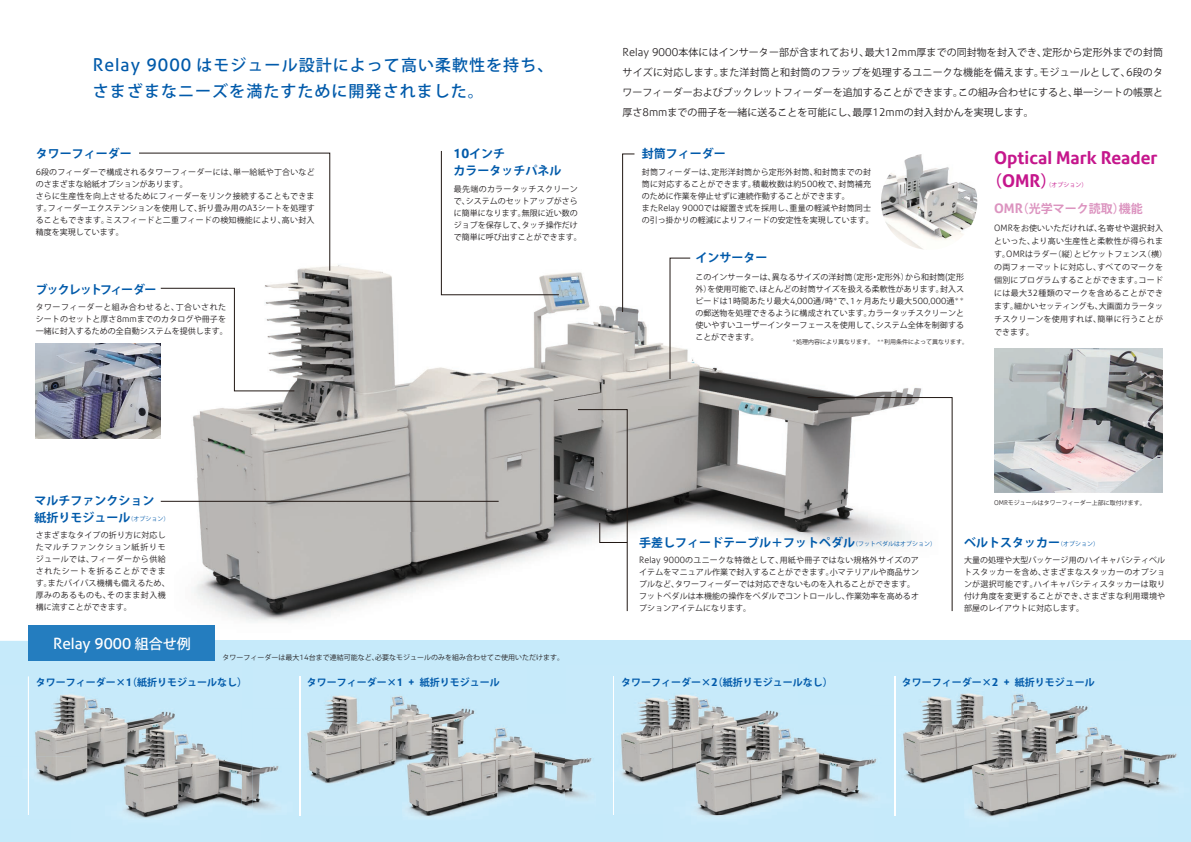
<style>
.page{position:relative;width:1191px;height:842px;background:#fff}
.page>*{position:absolute;margin:0;border:0;box-sizing:border-box;transform-origin:0 0}
.t1{font:700 17.6px/22.7px "Precision Sans";color:#c5168c}
.t2{font:500 16px/26px "Koz Go Pr 6 N";letter-spacing:.065em;color:#015aaa}
.t3{font:15.4px "Precision Sans";color:#fff}
.t4{font:700 12px/17px "Koz Go Pr 6 N";color:#015aaa}
.t5{font:700 12px "Koz Go Pr 6 N";color:#dc94c0}
.t6{font:700 12px "Koz Go Pr 6 N";letter-spacing:-.085em;color:#015aaa}
.t7{font:10px/20px "Koz Go Pr 6 N";color:#231f20;text-align:justify}
.t8{font:700 10px "Koz Go Pr 6 N";color:#015aaa}
.t9{font:8px/12px "Koz Go Pr 6 N";letter-spacing:.015em;color:#231f20}
.t10{font:8px/12px "Koz Go Pr 6 N";letter-spacing:.05em;color:#231f20}
.t11{font:7px "Koz Go Pr 6 N";color:#231f20}
.t12{font:6px "Koz Go Pr 6 N";color:#231f20}
.t13{font:6px "Koz Go Pr 6 N";color:#c5168c}
.s1{font-family:"Precision Sans";font-weight:400;font-size:17.6px}
.s2{font-family:"Precision Sans";font-weight:300;font-size:8.8px}
.s3{font-family:"Precision Sans";font-size:13.2px}
.s4{font-family:"Precision Sans";font-weight:300;font-size:11px}
.s5{font-family:"Koz Go Pr 6 N";font-size:16px}
.s6{font-weight:400;font-size:6px}
.s7{font-family:"Precision Sans";font-weight:300;font-size:6.6px}
.s8{font-family:"Koz Go Pr 6 N";font-weight:500;font-size:14px}
.s9{font-family:"Precision Sans";font-weight:300;font-size:7.7px}
.s10{font-family:"Precision Sans";font-size:11px}
</style>
<div class="page">
<div style="left:0;top:641px;width:1191px;height:201px;background:#c6eafa"></div>
<img style="left:175px;top:216px;width:747px;height:422px">
<svg style="left:139px;top:152px;width:191px;height:119px"></svg>
<svg style="left:160px;top:288px;width:135px;height:103px"></svg>
<hr style="left:161px;top:501px;width:337px;height:1px;background:#211814">
<svg style="left:441px;top:151px;width:118px;height:144px"></svg>
<svg style="left:577px;top:409px;width:51px;height:203px"></svg>
<svg style="left:622px;top:153px;width:13px;height:160px"></svg>
<svg style="left:669px;top:257px;width:22px;height:123px"></svg>
<svg style="left:807px;top:397px;width:145px;height:215px"></svg>
<img style="left:28px;top:343px;width:31px;height:318px">
<hr style="left:613px;top:676px;width:1px;height:139px;background:#fff">
<img style="left:35px;top:694px;width:64px;height:62px">
<img style="left:36px;top:756px;width:35px;height:26px">
<img style="left:28px;top:676px;width:1px;height:139px">
<img style="left:241px;top:764px;width:12px;height:44px">
<img style="left:71px;top:708px;width:170px;height:111px">
<img style="left:895px;top:676px;width:89px;height:44px">
<img style="left:1011px;top:694px;width:77px;height:13px">
<img style="left:910px;top:720px;width:54px;height:64px">
<svg style="left:894px;top:676px;width:1px;height:29px"></svg>
<img style="left:621px;top:698px;width:44px;height:56px">
<img style="left:665px;top:694px;width:44px;height:11px">
<img style="left:621px;top:754px;width:41px;height:29px">
<img style="left:300px;top:676px;width:175px;height:46px">
<img style="left:325px;top:722px;width:77px;height:62px">
<img style="left:299px;top:676px;width:1px;height:32px">
<img style="left:253px;top:708px;width:72px;height:107px">
<img style="left:527px;top:746px;width:38px;height:39px">
<img style="left:420px;top:785px;width:145px;height:33px">
<img style="left:565px;top:758px;width:27px;height:40px">
<img style="left:402px;top:714px;width:125px;height:101px">
<img style="left:1129px;top:750px;width:48px;height:41px">
<img style="left:967px;top:808px;width:80px;height:10px">
<img style="left:964px;top:707px;width:165px;height:101px">
<img style="left:831px;top:705px;width:79px;height:103px">
<img style="left:697px;top:808px;width:199px;height:9px">
<img style="left:894px;top:705px;width:1px;height:103px">
<img style="left:662px;top:705px;width:169px;height:109px">
<div style="left:28px;top:625px;width:186px;height:35px;background:#247dbf"></div>
<img style="left:36px;top:343px;width:125px;height:95px">
<img style="left:881px;top:153px;width:96px;height:97px;border-radius:48px">
<img style="left:994px;top:348px;width:168px;height:144px">
<h2 class="t2" style="left:93px;top:53px;width:462px"><span class="s1">Relay 9000</span> はモジュール設計によって高い柔軟性を持ち、さまざまなニーズを満たすために開発されました。</h2>
<h3 class="t4" style="left:36px;top:146px;width:97px">タワーフィーダー</h3>
<p class="t9" style="left:36px;top:166px;width:280px"><span class="s2">6</span>段のフィーダーで構成されるタワーフィーダーには、単一給紙や丁合いなどのさまざまな給紙オプションがあります。<br>さらに生産性を向上させるためにフィーダーをリンク接続することもできます。フィーダーエクステンションを使用して、折り畳み用の<span class="s2">A3</span>シートを処理することもできます。ミスフィードと二重フィードの検知機能により、高い封入精度を実現しています。</p>
<h3 class="t6" style="left:36px;top:283px;width:122px">ブックレットフィーダー</h3>
<p class="t9" style="left:36px;top:301px;width:193px">タワーフィーダーと組み合わせると、丁合いされたシートのセットと厚さ<span class="s2">8mm</span>までのカタログや冊子を一緒に封入するための全自動システムを提供します。</p>
<h3 class="t4" style="left:453px;top:146px;width:110px"><span class="s3">10</span>インチ<br>カラータッチパネル</h3>
<p class="t9" style="left:454px;top:183px;width:129px">最先端のカラータッチスクリーンで、システムのセットアップがさらに簡単になります。無限に近い数のジョブを保存して、タッチ操作だけで簡単に呼び出すことができます。</p>
<p class="t7" style="left:622px;top:42px;width:542px"><span class="s4">Relay 9000</span>本体にはインサーター部が含まれており、最大<span class="s4">12mm</span>厚までの同封物を封入でき、定形から定形外までの封筒サイズに対応します。また洋封筒と和封筒のフラップを処理するユニークな機能を備えます。モジュールとして、<span class="s4">6</span>段のタワーフィーダーおよびブックレットフィーダーを追加することができます。この組み合わせにすると、単一シートの帳票と厚さ<span class="s4">8mm</span>までの冊子を一緒に送ることを可能にし、最厚<span class="s4">12mm</span>の封入封かんを実現します。</p>
<h3 class="t4" style="left:642px;top:146px;width:85px">封筒フィーダー</h3>
<p class="t9" style="left:642px;top:166px;width:233px">封筒フィーダーは、定形洋封筒から定形外封筒、和封筒までの封筒に対応することができます。積載枚数は約<span class="s2">500</span>枚で、封筒補充のために作業を停止せずに連続作動することができます。<br>また<span class="s2">Relay 9000</span>では縦置き式を採用し、重量の軽減や封筒同士の引っ掛かりの軽減によりフィードの安定性を実現しています。</p>
<h3 class="t4" style="left:695px;top:250px;width:73px">インサーター</h3>
<p class="t9" style="left:695px;top:271px;width:270px;text-align:justify">このインサーターは、異なるサイズの洋封筒（定形・定形外）から和封筒<span class="s2">(</span>定形外）を使用可能で、ほとんどの封筒サイズを扱える柔軟性があります。封入スピードは<span class="s2">1</span>時間あたり最大<span class="s2">4,000</span>通<span class="s2">/</span>時<sup>＊</sup>で、<span class="s2">1</span>ヶ月あたり最大<span class="s2">500,000</span>通<sup>＊＊</sup>の郵送物を処理できるように構成されています。カラータッチスクリーンと使いやすいユーザーインターフェースを使用して、システム全体を制御することができます。</p>
<p class="t12" style="left:792px;top:338px;width:177px"><sup>＊</sup>処理内容により異なります。　<sup>＊＊</sup>利用条件によって異なります。</p>
<h1 class="t1" style="left:986px;top:147px;width:173px;text-indent:8px">Optical Mark Reader<span class="s5">（</span>OMR<span class="s5">）</span></h1>
<p class="t13" style="left:1045px;top:181px;width:43px">（オプション）</p>
<h3 class="t5" style="left:994px;top:201px;width:150px"><span class="s3">OMR</span>（光学マーク読取）機能</h3>
<p class="t9" style="left:994px;top:222px;width:175px;line-height:13px"><span class="s2">OMR</span>をお使いいただければ、名寄せや選択封入といった、より高い生産性と柔軟性が得られます。<span class="s2">OMR</span>はラダー（縦）とピケットフェンス（横）の両フォーマットに対応し、すべてのマークを個別にプログラムすることができます。コードには最大<span class="s2">32</span>種類のマークを含めることができます。細かいセッティングも、大画面カラータッチスクリーンを使用すれば、簡単に行うことができます。</p>
<h3 class="t4" style="left:34px;top:492px;width:137px">マルチファンクション<br>紙折りモジュール<span class="s6">（オプション）</span></h3>
<p class="t10" style="left:36px;top:529px;width:136px">さまざまなタイプの折り方に対応したマルチファンクション紙折りモジュールでは、フィーダーから供給されたシートを折ることができます。またバイパス機構も備えるため、厚みのあるものも、そのまま封入機構に流すことができます。</p>
<h3 class="t4" style="left:639px;top:534px;width:298px">手差しフィードテーブル＋フットペダル<span class="s6">（フットペダルはオプション）</span></h3>
<p class="t9" style="left:639px;top:555px;width:281px"><span class="s2">Relay 9000</span>のユニークな特徴として、用紙や冊子ではない規格外サイズのアイテムをマニュアル作業で封入することができます。小マテリアルや商品サンプルなど、タワーフィーダーでは対応できないものを入れることができます。フットペダルは本機能の操作をペダルでコントロールし、作業効率を高めるオプションアイテムになります。</p>
<p class="t12" style="left:994px;top:499px;width:153px"><span class="s7">OMR</span>モジュールはタワーフィーダー上部に取付けます。</p>
<h3 class="t4" style="left:964px;top:534px;width:136px">ベルトスタッカー<span class="s6">（オプション）</span></h3>
<p class="t9" style="left:964px;top:555px;width:203px;text-align:justify">大量の処理や大型パッケージ用のハイキャパシティベルトスタッカーを含め、さまざまなスタッカーのオプションが選択可能です。ハイキャパシティスタッカーは取り付け角度を変更することができ、さまざまな利用環境や部屋のレイアウトに対応します。</p>
<h3 class="t3" style="left:53px;top:634px;width:139px">Relay 9000 <span class="s8">組合せ例</span></h3>
<p class="t11" style="left:222px;top:653px;width:343px">タワーフィーダーは最大<span class="s9">14</span>台まで連結可能など、必要なモジュールのみを組み合わせてご使用いただけます。</p>
<p class="t8" style="left:36px;top:676px;width:213px">タワーフィーダー×<span class="s10">1</span>（紙折りモジュールなし）</p>
<p class="t8" style="left:307px;top:676px;width:194px">タワーフィーダー×<span class="s10">1 +</span> 紙折りモジュール</p>
<p class="t8" style="left:621px;top:676px;width:213px">タワーフィーダー×<span class="s10">2</span>（紙折りモジュールなし）</p>
<p class="t8" style="left:902px;top:676px;width:194px">タワーフィーダー×<span class="s10">2 +</span> 紙折りモジュール</p>
</div>
